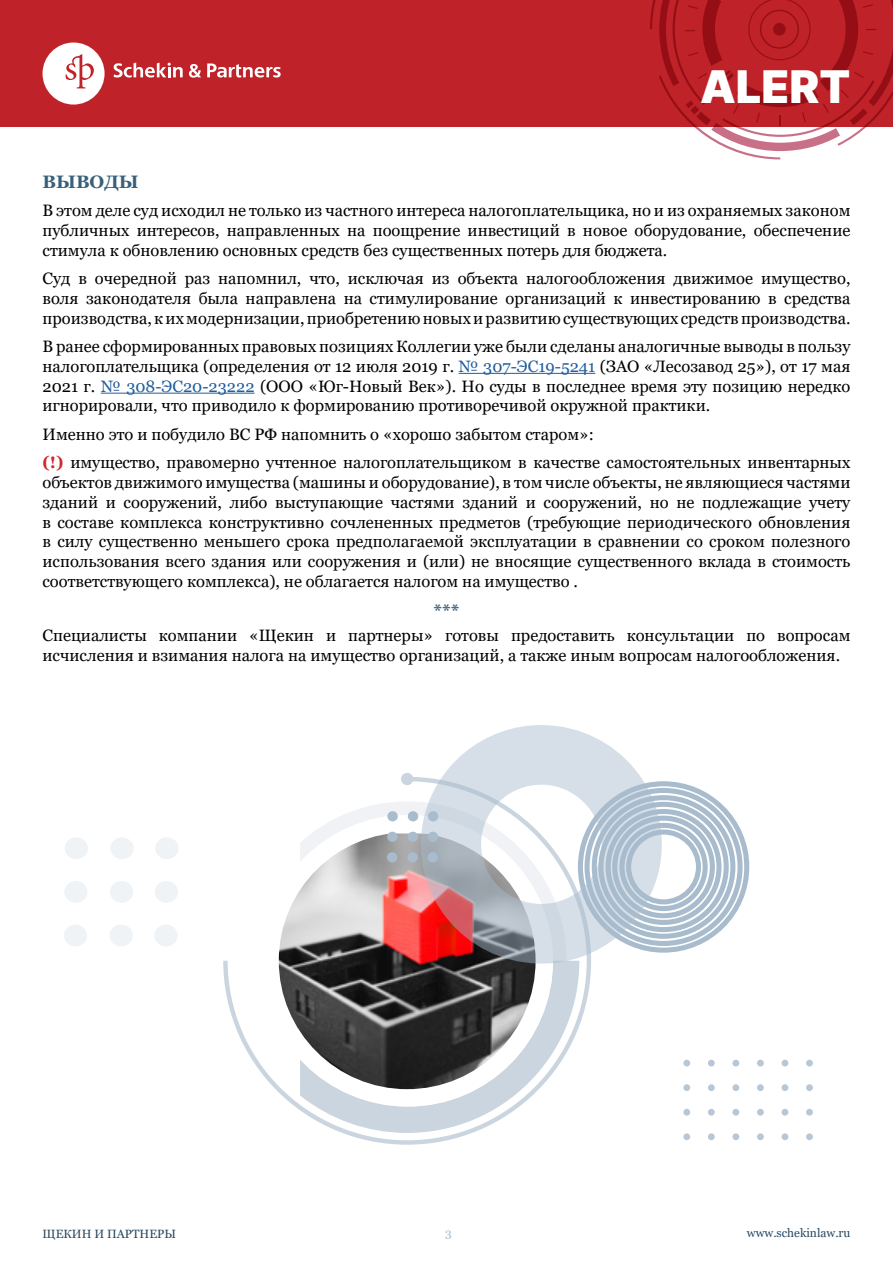
<style>
.page{position:relative;width:893px;height:1263px;background:#fff}
.page>*{position:absolute;margin:0;border:0;box-sizing:border-box;transform-origin:0 0}
.t1{font:45px "Inter";color:#fff}
.t2{font:700 18px "Georgia";color:#39607a}
.t3{font:16.5px/19.8px "Georgia";color:#000;text-align:justify}
.t4{font:12px "Georgia";color:#284962}
.t5{font:12px "Georgia";color:#a8bdcc}
.s1{color:#215e9e}
.s2{font-weight:700;color:#d2232a}
</style>
<div class="page">
<div style="left:0;top:0;width:893px;height:127px;background:#bf2228"></div>
<svg style="left:650px;top:0;width:243px;height:159px"></svg>
<svg style="left:43px;top:43px;width:62px;height:62px"></svg>
<svg style="left:189px;top:64px;width:12px;height:14px"></svg>
<svg style="left:207px;top:63px;width:74px;height:15px"></svg>
<svg style="left:114px;top:62px;width:69px;height:16px"></svg>
<hr style="left:459px;top:373px;width:136px;height:1px;background:#215e9e">
<hr style="left:101px;top:393px;width:154px;height:1px;background:#215e9e">
<div style="left:401px;top:773px;width:12px;height:12px;background:#cad5df;border-radius:50%"></div>
<svg style="left:223px;top:777px;width:368px;height:368px"></svg>
<div style="left:154px;top:924px;width:24px;height:22px;background:#eff3f6;border-radius:50%"></div>
<div style="left:109px;top:924px;width:24px;height:22px;background:#eff3f6;border-radius:50%"></div>
<div style="left:64px;top:924px;width:23px;height:22px;background:#eff3f6;border-radius:50%"></div>
<div style="left:155px;top:881px;width:23px;height:22px;background:#eff3f6;border-radius:50%"></div>
<div style="left:110px;top:881px;width:23px;height:22px;background:#eff3f6;border-radius:50%"></div>
<div style="left:64px;top:881px;width:24px;height:22px;background:#eff3f6;border-radius:50%"></div>
<div style="left:155px;top:837px;width:24px;height:22px;background:#eff3f6;border-radius:50%"></div>
<div style="left:110px;top:837px;width:24px;height:22px;background:#eff3f6;border-radius:50%"></div>
<div style="left:65px;top:837px;width:23px;height:22px;background:#eff3f6;border-radius:50%"></div>
<div style="left:806px;top:1060px;width:7px;height:6px;background:#b8c7d5;border-radius:50%"></div>
<div style="left:806px;top:1109px;width:7px;height:6px;background:#b8c7d5;border-radius:50%"></div>
<div style="left:806px;top:1084px;width:7px;height:7px;background:#b8c7d5;border-radius:50%"></div>
<div style="left:806px;top:1133px;width:7px;height:7px;background:#b8c7d5;border-radius:50%"></div>
<div style="left:708px;top:1060px;width:7px;height:6px;background:#b8c7d5;border-radius:50%"></div>
<div style="left:708px;top:1109px;width:7px;height:6px;background:#b8c7d5;border-radius:50%"></div>
<div style="left:708px;top:1084px;width:7px;height:7px;background:#b8c7d5;border-radius:50%"></div>
<div style="left:708px;top:1133px;width:7px;height:7px;background:#b8c7d5;border-radius:50%"></div>
<div style="left:757px;top:1060px;width:7px;height:6px;background:#b8c7d5;border-radius:50%"></div>
<div style="left:757px;top:1109px;width:7px;height:6px;background:#b8c7d5;border-radius:50%"></div>
<div style="left:757px;top:1084px;width:7px;height:7px;background:#b8c7d5;border-radius:50%"></div>
<div style="left:757px;top:1133px;width:7px;height:7px;background:#b8c7d5;border-radius:50%"></div>
<svg style="left:782px;top:1060px;width:6px;height:6px"></svg>
<svg style="left:782px;top:1109px;width:6px;height:6px"></svg>
<div style="left:782px;top:1084px;width:6px;height:7px;background:#b8c7d5;border-radius:50%"></div>
<div style="left:782px;top:1133px;width:6px;height:7px;background:#b8c7d5;border-radius:50%"></div>
<div style="left:683px;top:1060px;width:7px;height:6px;background:#b8c7d5;border-radius:50%"></div>
<div style="left:683px;top:1109px;width:7px;height:6px;background:#b8c7d5;border-radius:50%"></div>
<div style="left:683px;top:1084px;width:7px;height:7px;background:#b8c7d5;border-radius:50%"></div>
<div style="left:683px;top:1133px;width:7px;height:7px;background:#b8c7d5;border-radius:50%"></div>
<div style="left:732px;top:1060px;width:7px;height:6px;background:#b8c7d5;border-radius:50%"></div>
<div style="left:732px;top:1109px;width:7px;height:6px;background:#b8c7d5;border-radius:50%"></div>
<div style="left:732px;top:1084px;width:7px;height:7px;background:#b8c7d5;border-radius:50%"></div>
<div style="left:732px;top:1133px;width:7px;height:7px;background:#b8c7d5;border-radius:50%"></div>
<svg style="left:415px;top:725px;width:227px;height:240px"></svg>
<div style="left:427px;top:852px;width:11px;height:10px;background:#a8bccd;border-radius:50%"></div>
<div style="left:407px;top:852px;width:11px;height:10px;background:#a8bccd;border-radius:50%"></div>
<div style="left:387px;top:852px;width:10px;height:10px;background:#a8bccd;border-radius:50%"></div>
<div style="left:428px;top:832px;width:10px;height:10px;background:#a8bccd;border-radius:50%"></div>
<div style="left:408px;top:832px;width:10px;height:10px;background:#a8bccd;border-radius:50%"></div>
<div style="left:387px;top:832px;width:11px;height:10px;background:#a8bccd;border-radius:50%"></div>
<div style="left:428px;top:811px;width:10px;height:10px;background:#a8bccd;border-radius:50%"></div>
<div style="left:408px;top:811px;width:10px;height:10px;background:#a8bccd;border-radius:50%"></div>
<div style="left:387px;top:811px;width:11px;height:10px;background:#a8bccd;border-radius:50%"></div>
<svg style="left:575px;top:779px;width:175px;height:176px"></svg>
<h1 class="t1" style="left:700px;top:54px;width:152px">ALERT</h1>
<p class="t2" style="left:43px;top:170px;width:98px">ВЫВОДЫ</p>
<p class="t3" style="left:43px;top:201px;width:809px">В этом деле суд исходил не только из частного интереса налогоплательщика, но и из охраняемых законом публичных интересов, направленных на поощрение инвестиций в новое оборудование, обеспечение стимула к обновлению основных средств без существенных потерь для бюджета.</p>
<p class="t3" style="left:43px;top:269px;width:809px">Суд в очередной раз напомнил, что, исключая из объекта налогообложения движимое имущество, воля законодателя была направлена на стимулирование организаций к инвестированию в средства производства, к их модернизации, приобретению новых и развитию существующих средств производства.</p>
<p class="t3" style="left:43px;top:337px;width:809px">В ранее сформированных правовых позициях Коллегии уже были сделаны аналогичные выводы в пользу налогоплательщика (определения от 12 июля 2019 г. <span class="s1">№ 307-ЭС19-5241</span> (ЗАО «Лесозавод 25»), от 17 мая 2021 г. <span class="s1">№ 308-ЭС20-23222</span> (ООО «Юг-Новый Век»). Но суды в последнее время эту позицию нередко игнорировали, что приводило к формированию противоречивой окружной практики.</p>
<p class="t3" style="left:43px;top:420px;width:809px;line-height:28.3px">Именно это и побудило ВС РФ напомнить о «хорошо забытом старом»:<br><span class="s2">(!)</span> имущество, правомерно учтенное налогоплательщиком в качестве самостоятельных инвентарных</p>
<p class="t3" style="left:43px;top:473px;width:809px">объектов движимого имущества (машины и оборудование), в том числе объекты, не являющиеся частями зданий и сооружений, либо выступающие частями зданий и сооружений, но не подлежащие учету в составе комплекса конструктивно сочлененных предметов (требующие периодического обновления в силу существенно меньшего срока предполагаемой эксплуатации в сравнении со сроком полезного использования всего здания или сооружения и (или) не вносящие существенного вклада в стоимость соответствующего комплекса), не облагается налогом на имущество .</p>
<p class="t2" style="left:433px;top:599px;width:28px">***</p>
<p class="t3" style="left:43px;top:626px;width:809px">Специалисты компании «Щекин и партнеры» готовы предоставить консультации по вопросам исчисления и взимания налога на имущество организаций, а также иным вопросам налогообложения.</p>
<p class="t4" style="left:43px;top:1226px;width:135px">ЩЕКИН И ПАРТНЕРЫ</p>
<p class="t5" style="left:445px;top:1226px;width:8px">3</p>
<p class="t4" style="left:747px;top:1226px;width:105px">www.schekinlaw.ru</p>
</div>
